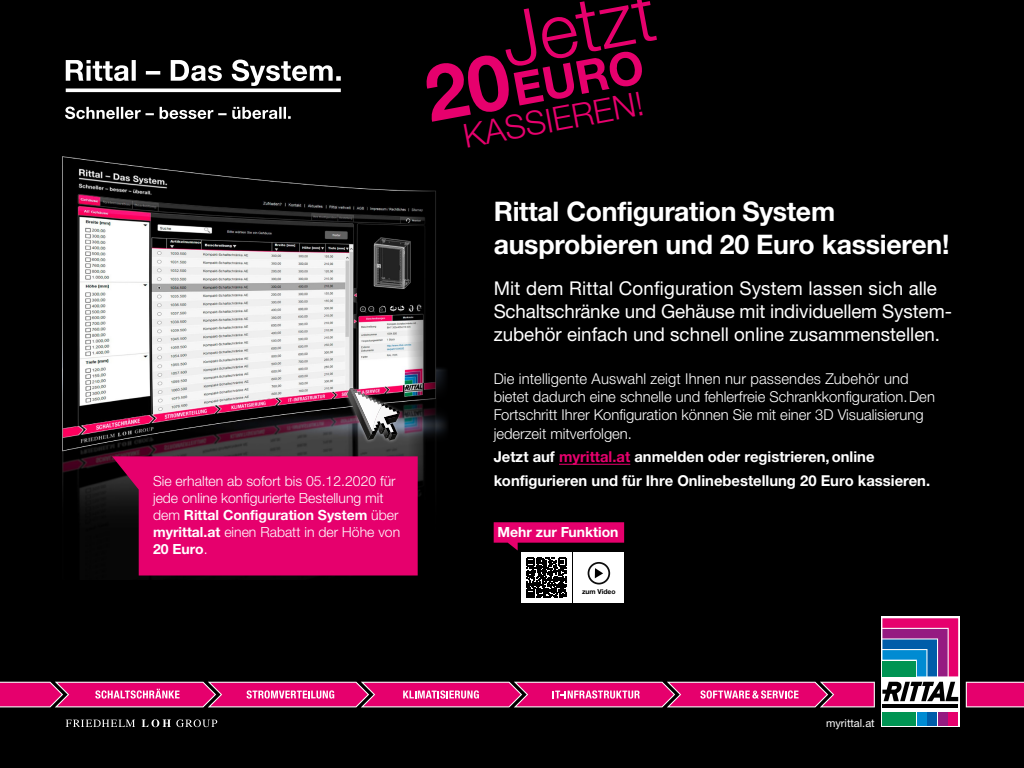
<style>
.page{position:relative;width:1024px;height:768px;background:#000}
.page>*{position:absolute;margin:0;border:0;box-sizing:border-box;transform-origin:0 0}
.t1{font:300 75.5px "Neue Helvetica For Rittal";color:#e6006d}
.t2{font:700 46.25px "Neue Helvetica For Rittal";color:#e6006d}
.t3{font:300 33.25px "Neue Helvetica For Rittal";color:#e6006d}
.t4{font:700 27px/32.4px "Neue Helvetica For Rittal";letter-spacing:-.01em;color:#fff}
.t5{font:19px/22.8px "Neue Helvetica For Rittal";color:#fff}
.t6{font:300 15px/18px "Neue Helvetica For Rittal";color:#fff}
.t7{font:700 15px/23px "Neue Helvetica For Rittal";color:#fff}
.t8{font:300 14px/17px "Neue Helvetica For Rittal";color:#fff}
.t9{font:700 14px "Neue Helvetica For Rittal";color:#fff}
.t10{font:11px "Neue Helvetica For Rittal";color:#fff}
.t11{font:700 6.8px "Neue Helvetica For Rittal";letter-spacing:-.01em;color:#000}
.s1{font-size:77.6px}
.s2{font-weight:300}
.s3{color:#e6006d}
.s4{font-weight:700}
</style>
<div class="page">
<img style="left:62px;top:119px;width:412px;height:460px">
<svg style="left:66px;top:719px;width:151px;height:8px"></svg>
<svg style="left:881px;top:617px;width:79px;height:110px"></svg>
<hr style="left:882px;top:704px;width:76px;height:3px;background:#000">
<svg style="left:882px;top:682px;width:76px;height:19px"></svg>
<div style="left:882px;top:712px;width:34px;height:13px;background:#009453"></div>
<div style="left:917px;top:712px;width:9px;height:13px;background:#008bd2"></div>
<div style="left:927px;top:712px;width:10px;height:13px;background:#005da9"></div>
<div style="left:938px;top:712px;width:10px;height:13px;background:#951b81"></div>
<svg style="left:882px;top:618px;width:76px;height:58px;background:#745093"></svg>
<div style="left:949px;top:712px;width:9px;height:13px;background:#e6006d"></div>
<svg style="left:966px;top:682px;width:58px;height:25px"></svg>
<svg style="left:0;top:682px;width:875px;height:25px;background:#e12880"></svg>
<svg style="left:65px;top:60px;width:276px;height:59px"></svg>
<hr style="left:559px;top:464px;width:71px;height:1px;background:#e6006d">
<svg style="left:112px;top:456px;width:307px;height:120px;background:#d30164"></svg>
<div style="left:521px;top:553px;width:51px;height:50px;background:#fff"></div>
<svg style="left:526px;top:558px;width:40px;height:40px"></svg>
<div style="left:574px;top:553px;width:50px;height:50px;background:#fff"></div>
<div style="left:588px;top:562px;width:22px;height:22px;border:2px solid #0d0d0d;border-radius:50%"></div>
<svg style="left:595px;top:568px;width:8px;height:10px"></svg>
<svg style="left:494px;top:522px;width:130px;height:28px;background:#aa0050"></svg>
<div style="left:344px;top:385px;width:59px;height:59px;background:#fff;opacity:.4"></div>
<svg style="left:347px;top:388px;width:53px;height:52px"></svg>
<h1 class="t1" style="left:494px;top:-5px;width:156px;rotate:-10deg">Jetzt</h1>
<h2 class="t2" style="left:422px;top:79px;width:221px;rotate:-11deg"><span class="s1">20</span>EURO</h2>
<h3 class="t3" style="left:460px;top:115px;width:184px;rotate:-10deg">KASSIEREN!</h3>
<h3 class="t4" style="left:494px;top:195px;width:457px">Rittal Configuration System ausprobieren und 20 Euro kassieren!</h3>
<p class="t5" style="left:494px;top:277px;width:460px">Mit dem Rittal Configuration System lassen sich alle<br>Schaltschränke und Gehäuse mit individuellem System&shy;zubehör einfach und schnell online zusammenstellen.</p>
<p class="t6" style="left:494px;top:369px;width:443px">Die intelligente Auswahl zeigt Ihnen nur passendes Zubehör und bietet dadurch eine schnelle und fehlerfreie Schrankkonfiguration. Den<br>Fortschritt Ihrer Konfiguration können Sie mit einer 3D Visualisierung</p>
<p class="t7" style="left:494px;top:422px;width:382px"><span class="s2">jederzeit mitverfolgen.<br></span>Jetzt auf <span class="s3">myrittal.at</span> anmelden oder registrieren, online</p>
<p class="t8" style="left:153px;top:472px;width:244px">Sie erhalten ab sofort bis 05.12.2020 für</p>
<p class="t7" style="left:494px;top:469px;width:438px">konfigurieren und für Ihre Onlinebestellung 20 Euro kassieren.</p>
<p class="t8" style="left:153px;top:489px;width:249px">jede online konfigurierte Bestellung mit dem <span class="s4">Rittal Configuration System</span> über <span class="s4">myrittal.at</span> einen Rabatt in der Höhe von<br><span class="s4">20 Euro</span>.</p>
<p class="t9" style="left:498px;top:523px;width:123px">Mehr zur Funktion</p>
<p class="t11" style="left:582px;top:587px;width:35px">zum Video</p>
<p class="t10" style="left:826px;top:716px;width:50px">myrittal.at</p>
</div>
